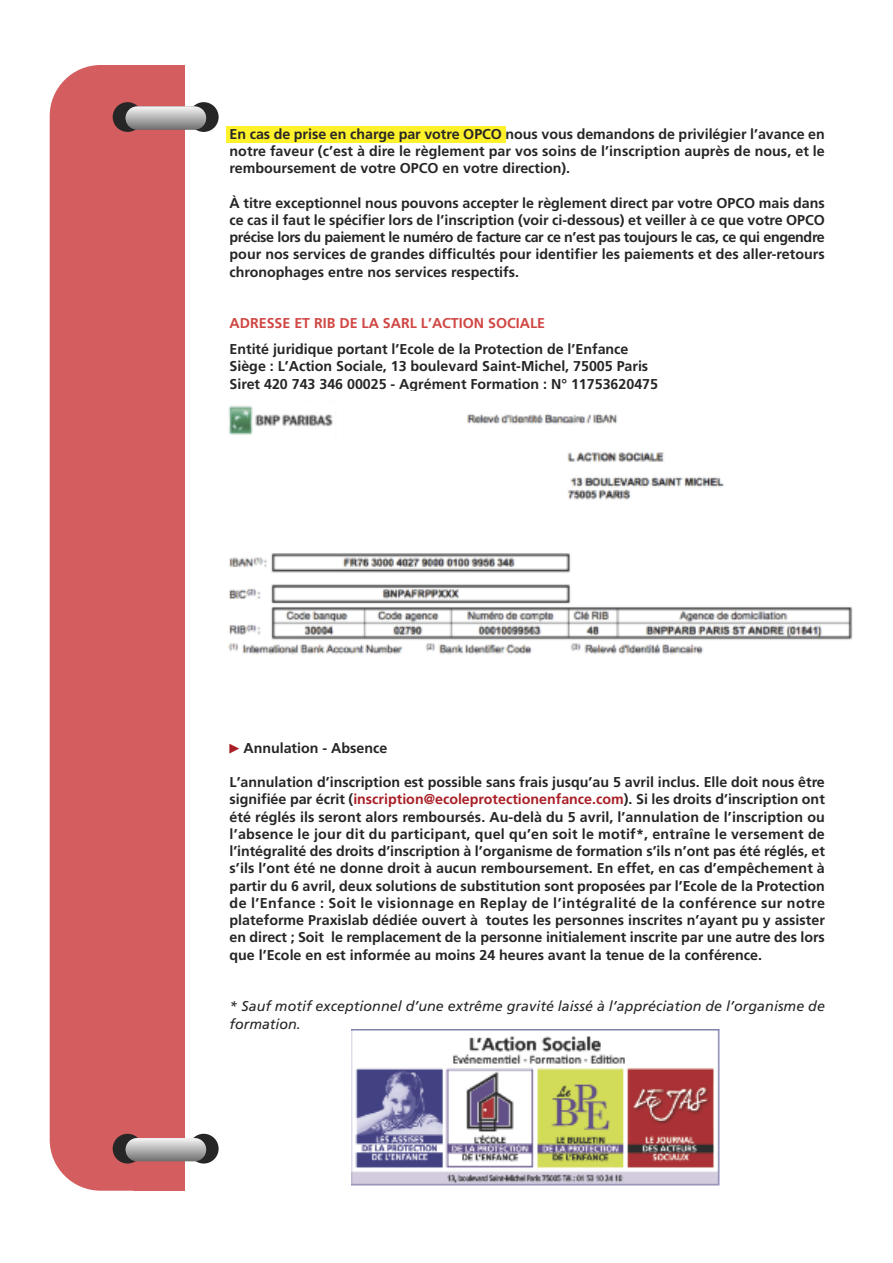
<style>
.page{position:relative;width:893px;height:1263px;background:#fff}
.page>*{position:absolute;margin:0;border:0;box-sizing:border-box;transform-origin:0 0}
.t1{font:700 14.25px/17.2px "Frutiger";color:#272627;text-align:justify}
.t2{font:italic 14.25px/17.2px "Frutiger";letter-spacing:.005em;color:#272627}
.t3{font:700 14.25px "Frutiger";color:#d04744}
.s1{font-family:"Menlo";font-style:italic;font-size:16.5px;color:#a91f26}
.s2{color:#a91f26}
</style>
<div class="page">
<div style="left:226px;top:127px;width:280px;height:16px;background:#fff12a"></div>
<img style="left:228px;top:405px;width:625px;height:249px">
<div style="left:133px;top:65px;width:52px;height:1126px;background:#d35d5f"></div>
<div style="left:50px;top:65px;width:131px;height:1126px;background:#d35d5f;border-radius:51px"></div>
<div style="left:113px;top:102px;width:29px;height:30px;background:#272627;border-radius:50%"></div>
<div style="left:189px;top:102px;width:30px;height:30px;background:#272627;border-radius:50%"></div>
<div style="left:126px;top:106px;width:80px;height:24px;background:linear-gradient(to bottom,#f6f6f6,#757575);border-radius:12px"></div>
<div style="left:113px;top:1134px;width:29px;height:29px;background:#272627;border-radius:50%"></div>
<div style="left:189px;top:1134px;width:30px;height:29px;background:#272627;border-radius:50%"></div>
<svg style="left:126px;top:1138px;width:80px;height:23px;background:#b3b3b3"></svg>
<img style="left:351px;top:1029px;width:368px;height:157px">
<p class="t1" style="left:230px;top:126px;width:597px">En cas de prise en charge par votre OPCO nous vous demandons de privilégier l’avance en notre faveur (c’est à dire le règlement par vos soins de l’inscription auprès de nous, et le remboursement de votre OPCO en votre direction).</p>
<p class="t1" style="left:230px;top:195px;width:597px">À titre exceptionnel nous pouvons accepter le règlement direct par votre OPCO mais dans ce cas il faut le spécifier lors de l’inscription (voir ci-dessous) et veiller à ce que votre OPCO précise lors du paiement le numéro de facture car ce n’est pas toujours le cas, ce qui engendre pour nos services de grandes difficultés pour identifier les paiements et des aller-retours chronophages entre nos services respectifs.</p>
<p class="t3" style="left:230px;top:318px;width:317px">ADRESSE ET RIB DE LA SARL L’ACTION SOCIALE</p>
<p class="t1" style="left:230px;top:342px;width:430px;text-align:left">Entité juridique portant l’Ecole de la Protection de l’Enfance<br>Siège : L’Action Sociale, 13 boulevard Saint-Michel, 75005 Paris<br>Siret 420 743 346 00025 - Agrément Formation : N° 11753620475</p>
<p class="t1" style="left:230px;top:740px;width:159px"><span class="s1">▶</span> Annulation - Absence</p>
<p class="t1" style="left:230px;top:774px;width:597px">L’annulation d’inscription est possible sans frais jusqu’au 5 avril inclus. Elle doit nous être signifiée par écrit (<span class="s2">inscription@ecoleprotectionenfance.com</span>). Si les droits d’inscription ont été réglés ils seront alors remboursés. Au-delà du 5 avril, l’annulation de l’inscription ou l’absence le jour dit du participant, quel qu’en soit le motif*, entraîne le versement de l’intégralité des droits d’inscription à l’organisme de formation s’ils n’ont pas été réglés, et s’ils l’ont été ne donne droit à aucun remboursement. En effet, en cas d’empêchement à partir du 6 avril, deux solutions de substitution sont proposées par l’Ecole de la Protection de l’Enfance : Soit le visionnage en Replay de l’intégralité de la conférence sur notre plateforme Praxislab dédiée ouvert à toutes les personnes inscrites n’ayant pu y assister en direct ; Soit le remplacement de la personne initialement inscrite par une autre des lors que l’Ecole en est informée au moins 24 heures avant la tenue de la conférence.</p>
<p class="t2" style="left:230px;top:999px;width:597px">* Sauf motif exceptionnel d’une extrême gravité laissé à l’appréciation de l’organisme de formation.</p>
</div>
